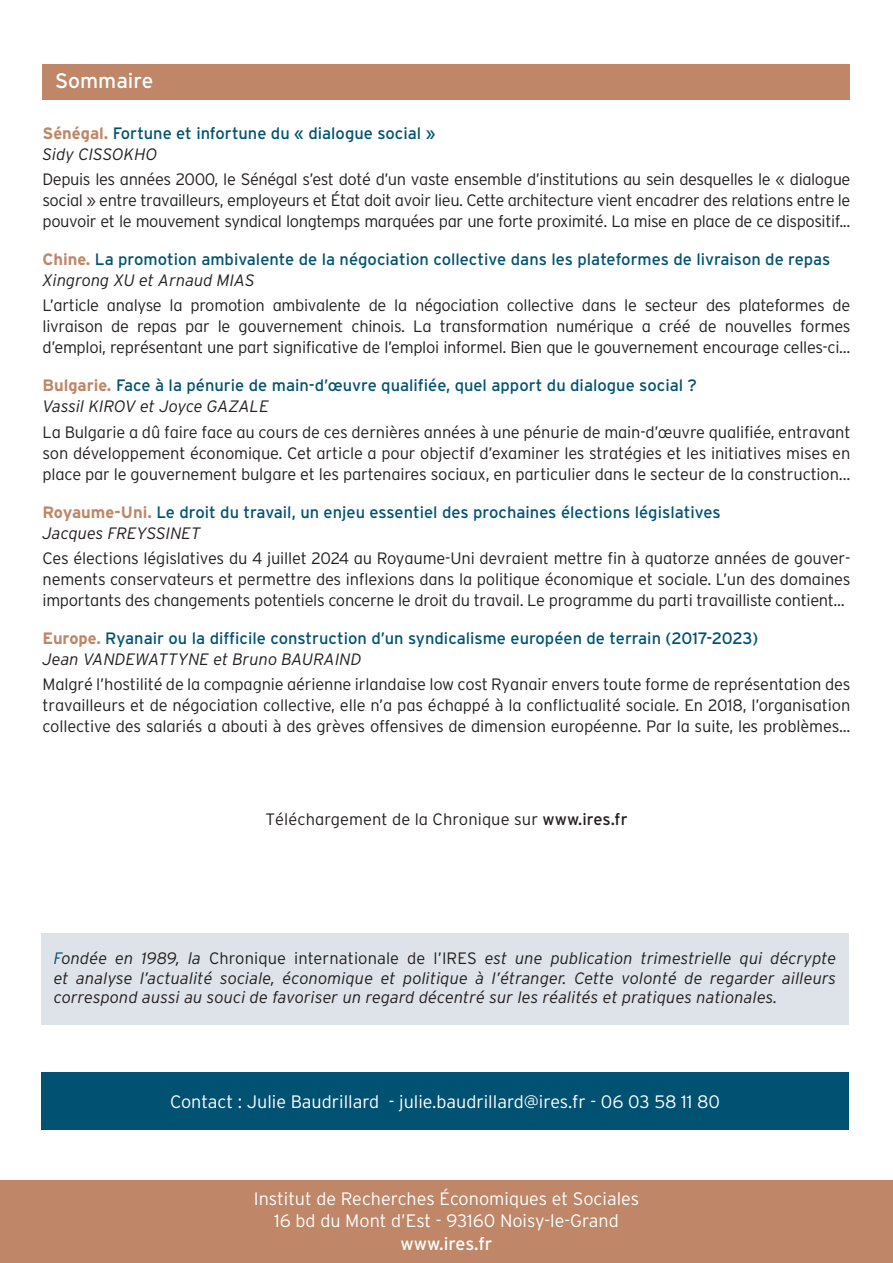
<style>
.page{position:relative;width:893px;height:1263px;background:#fff}
.page>*{position:absolute;margin:0;border:0;box-sizing:border-box;transform-origin:0 0}
.t1{font:21px "Interstate";color:#fff}
.t2{font:300 18px "Interstate";color:#fff}
.t3{font:18px "Interstate";color:#fff}
.t4{font:300 16.5px/21px "Interstate";letter-spacing:-.02em;color:#231f20;text-align:justify}
.TITRE-ARTICLE{font:16.5px "Interstate";color:#015272}
.AUTEUR{font:italic 300 16.5px/19.5px "Interstate";color:#231f20;text-align:justify}
.t5{font:300 16.5px "Interstate";letter-spacing:.005em;color:#231f20}
.s1{font-weight:700;color:#bf8667}
.s2{font-weight:400}
.s3{color:#015272}
.s4{font-style:normal}
</style>
<div class="page">
<div style="left:0;top:1180px;width:893px;height:83px;background:#bf8667"></div>
<div style="left:41px;top:933px;width:808px;height:92px;background:#dee3ea"></div>
<div style="left:41px;top:1072px;width:808px;height:57px;background:#015272"></div>
<div style="left:43px;top:64px;width:807px;height:35px;background:#bf8667"></div>
<p class="t1" style="left:55px;top:69px;width:100px">Sommaire</p>
<p class="TITRE-ARTICLE" style="left:43px;top:124px;width:394px"><span class="s1">Sénégal.</span> Fortune et infortune du « dialogue social »</p>
<p class="AUTEUR" style="left:43px;top:144px;width:116px">Sidy CISSOKHO</p>
<p class="t4" style="left:43px;top:168px;width:809px">Depuis les années 2000, le Sénégal s’est doté d’un vaste ensemble d’institutions au sein desquelles le « dialogue social » entre travailleurs, employeurs et État doit avoir lieu. Cette architecture vient encadrer des relations entre le pouvoir et le mouvement syndical longtemps marquées par une forte proximité. La mise en place de ce dispositif...</p>
<p class="TITRE-ARTICLE" style="left:43px;top:250px;width:789px"><span class="s1">Chine.</span> La promotion ambivalente de la négociation collective dans les plateformes de livraison de repas</p>
<p class="AUTEUR" style="left:43px;top:270px;width:214px">Xingrong XU et Arnaud MIAS</p>
<p class="t4" style="left:43px;top:295px;width:809px">L’article analyse la promotion ambivalente de la négociation collective dans le secteur des plateformes de livraison de repas par le gouvernement chinois. La transformation numérique a créé de nouvelles formes d’emploi, représentant une part significative de l’emploi informel. Bien que le gouvernement encourage celles-ci...</p>
<p class="TITRE-ARTICLE" style="left:43px;top:376px;width:656px"><span class="s1">Bulgarie.</span> Face à la pénurie de main-d’œuvre qualifiée, quel apport du dialogue social ?</p>
<p class="AUTEUR" style="left:43px;top:397px;width:228px">Vassil KIROV et Joyce GAZALE</p>
<p class="t4" style="left:43px;top:421px;width:809px">La Bulgarie a dû faire face au cours de ces dernières années à une pénurie de main-d’œuvre qualifiée, entravant son développement économique. Cet article a pour objectif d’examiner les stratégies et les initiatives mises en place par le gouvernement bulgare et les partenaires sociaux, en particulier dans le secteur de la construction...</p>
<p class="TITRE-ARTICLE" style="left:43px;top:502px;width:680px"><span class="s1">Royaume-Uni.</span> Le droit du travail, un enjeu essentiel des prochaines élections législatives</p>
<p class="AUTEUR" style="left:43px;top:523px;width:160px">Jacques FREYSSINET</p>
<p class="t4" style="left:43px;top:547px;width:809px">Ces élections législatives du 4 juillet 2024 au Royaume-Uni devraient mettre fin à quatorze années de gouver&shy;nements conservateurs et permettre des inflexions dans la politique économique et sociale. L’un des domaines importants des changements potentiels concerne le droit du travail. Le programme du parti travailliste contient...</p>
<p class="TITRE-ARTICLE" style="left:43px;top:629px;width:717px"><span class="s1">Europe.</span> Ryanair ou la difficile construction d’un syndicalisme européen de terrain (2017-2023)</p>
<p class="AUTEUR" style="left:43px;top:649px;width:321px">Jean VANDEWATTYNE et Bruno BAURAIND</p>
<p class="t4" style="left:43px;top:674px;width:809px">Malgré l’hostilité de la compagnie aérienne irlandaise low cost Ryanair envers toute forme de représentation des travailleurs et de négociation collective, elle n’a pas échappé à la conflictualité sociale. En 2018, l’organisation collective des salariés a abouti à des grèves offensives de dimension européenne. Par la suite, les problèmes...</p>
<p class="t5" style="left:265px;top:810px;width:364px">Téléchargement de la Chronique sur <span class="s2">www.ires.fr</span></p>
<p class="AUTEUR" style="left:54px;top:948px;width:784px"><span class="s3">F</span>ondée en 1989, la <span class="s4">Chronique internationale de l’IRES</span> est une publication trimestrielle qui décrypte et analyse l’actualité sociale, économique et politique à l’étranger. Cette volonté de regarder ailleurs correspond aussi au souci de favoriser un regard décentré sur les réalités et pratiques nationales.</p>
<p class="t2" style="left:170px;top:1091px;width:552px">Contact : Julie Baudrillard - julie.baudrillard@ires.fr - 06 03 58 11 80</p>
<p class="t2" style="left:254px;top:1188px;width:387px">Institut de Recherches Économiques et Sociales</p>
<p class="t2" style="left:274px;top:1211px;width:346px">16 bd du Mont d’Est - 93160 Noisy-le-Grand</p>
<p class="t3" style="left:401px;top:1233px;width:93px">www.ires.fr</p>
</div>
